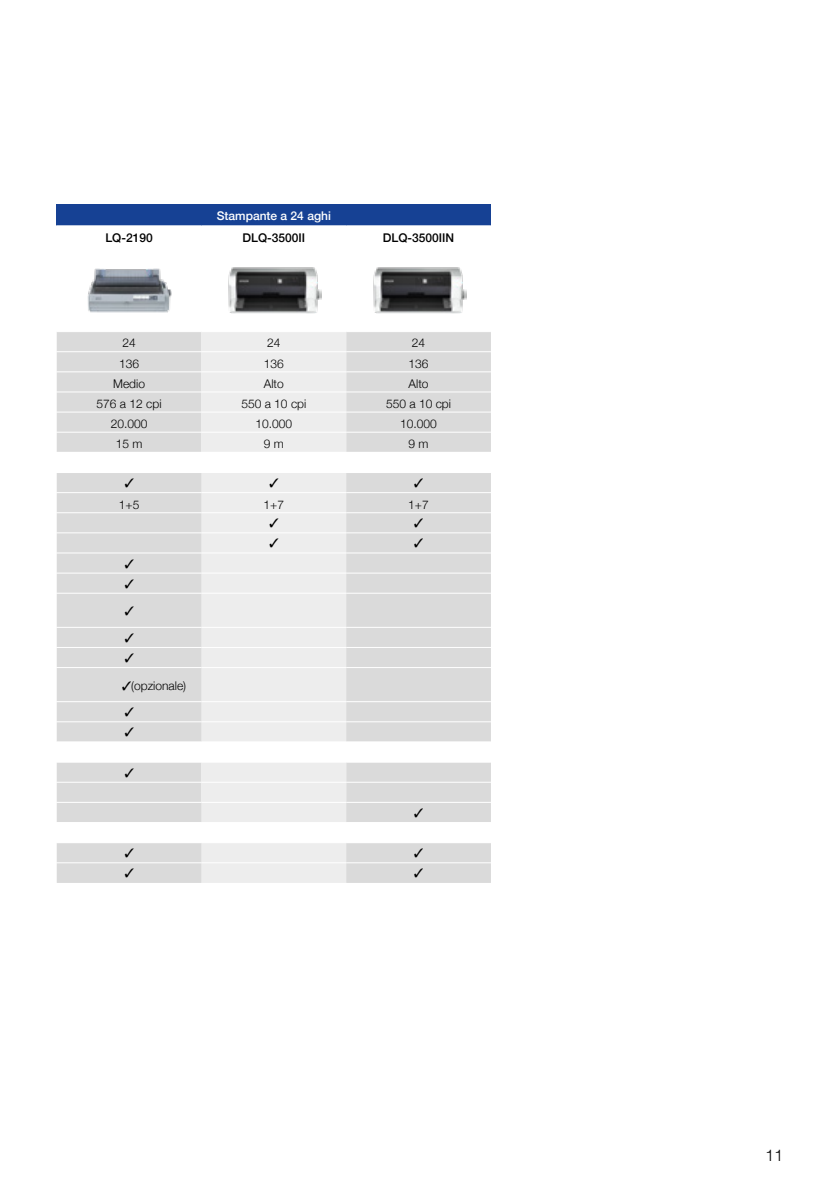
<style>
.page{position:relative;width:840px;height:1191px;background:#fff}
.page>*{position:absolute;margin:0;border:0;box-sizing:border-box;transform-origin:0 0}
.t1{font:300 16px "Helvetica Neue";color:#000}
.t2{font:300 12px "Helvetica Neue";color:#000}
.t3{font:500 12px "Helvetica Neue";color:#000}
.t4{font:500 12px "Helvetica Neue";color:#fff}
</style>
<div class="page">
<div style="left:57px;top:204px;width:433px;height:22px;background:#164194"></div>
<svg style="left:57px;top:332px;width:433px;height:551px;background:#dbdbdb"></svg>
<div style="left:201px;top:332px;width:145px;height:409px;background:#ededed"></div>
<div style="left:0;top:452px;width:490px;height:20px;background:#fff"></div>
<svg style="left:57px;top:742px;width:433px;height:100px"></svg>
<hr style="left:201px;top:351px;width:145px;height:1px;background:#fff">
<hr style="left:346px;top:351px;width:144px;height:1px;background:#fff">
<hr style="left:201px;top:371px;width:145px;height:1px;background:#fff">
<hr style="left:346px;top:371px;width:144px;height:1px;background:#fff">
<hr style="left:201px;top:391px;width:145px;height:1px;background:#fff">
<hr style="left:346px;top:391px;width:144px;height:1px;background:#fff">
<hr style="left:201px;top:411px;width:145px;height:1px;background:#fff">
<hr style="left:346px;top:411px;width:144px;height:1px;background:#fff">
<hr style="left:201px;top:432px;width:145px;height:1px;background:#fff">
<hr style="left:346px;top:432px;width:144px;height:1px;background:#fff">
<hr style="left:201px;top:492px;width:145px;height:1px;background:#fff">
<hr style="left:346px;top:492px;width:144px;height:1px;background:#fff">
<hr style="left:201px;top:512px;width:145px;height:1px;background:#fff">
<hr style="left:346px;top:512px;width:144px;height:1px;background:#fff">
<hr style="left:201px;top:532px;width:145px;height:1px;background:#fff">
<hr style="left:346px;top:532px;width:144px;height:1px;background:#fff">
<hr style="left:201px;top:552px;width:145px;height:1px;background:#fff">
<hr style="left:346px;top:552px;width:144px;height:1px;background:#fff">
<hr style="left:201px;top:572px;width:145px;height:1px;background:#fff">
<hr style="left:346px;top:572px;width:144px;height:1px;background:#fff">
<hr style="left:201px;top:592px;width:145px;height:1px;background:#fff">
<hr style="left:346px;top:592px;width:144px;height:1px;background:#fff">
<hr style="left:201px;top:627px;width:145px;height:1px;background:#fff">
<hr style="left:346px;top:627px;width:144px;height:1px;background:#fff">
<hr style="left:201px;top:647px;width:145px;height:1px;background:#fff">
<hr style="left:346px;top:647px;width:144px;height:1px;background:#fff">
<hr style="left:201px;top:667px;width:145px;height:1px;background:#fff">
<hr style="left:346px;top:667px;width:144px;height:1px;background:#fff">
<hr style="left:201px;top:701px;width:145px;height:1px;background:#fff">
<hr style="left:346px;top:701px;width:144px;height:1px;background:#fff">
<hr style="left:201px;top:721px;width:145px;height:1px;background:#fff">
<hr style="left:346px;top:721px;width:144px;height:1px;background:#fff">
<hr style="left:201px;top:781px;width:145px;height:1px;background:#fff">
<hr style="left:346px;top:781px;width:144px;height:1px;background:#fff">
<hr style="left:201px;top:802px;width:145px;height:1px;background:#fff">
<hr style="left:346px;top:802px;width:144px;height:1px;background:#fff">
<hr style="left:346px;top:842px;width:144px;height:1px;background:#fff">
<hr style="left:201px;top:862px;width:145px;height:1px;background:#fff">
<hr style="left:346px;top:862px;width:144px;height:1px;background:#fff">
<hr style="left:201px;top:225px;width:145px;height:1px;background:#fff">
<hr style="left:346px;top:225px;width:144px;height:1px;background:#fff">
<hr style="left:57px;top:225px;width:144px;height:1px;background:#fff">
<hr style="left:57px;top:351px;width:144px;height:1px;background:#fff">
<hr style="left:57px;top:371px;width:144px;height:1px;background:#fff">
<hr style="left:57px;top:391px;width:144px;height:1px;background:#fff">
<hr style="left:57px;top:411px;width:144px;height:1px;background:#fff">
<hr style="left:57px;top:432px;width:144px;height:1px;background:#fff">
<hr style="left:201px;top:472px;width:145px;height:1px;background:#fff">
<hr style="left:346px;top:472px;width:144px;height:1px;background:#fff">
<hr style="left:57px;top:472px;width:144px;height:1px;background:#fff">
<hr style="left:57px;top:492px;width:144px;height:1px;background:#fff">
<hr style="left:57px;top:512px;width:144px;height:1px;background:#fff">
<hr style="left:57px;top:532px;width:144px;height:1px;background:#fff">
<hr style="left:57px;top:552px;width:144px;height:1px;background:#fff">
<hr style="left:57px;top:572px;width:144px;height:1px;background:#fff">
<hr style="left:57px;top:592px;width:144px;height:1px;background:#fff">
<hr style="left:57px;top:627px;width:144px;height:1px;background:#fff">
<hr style="left:57px;top:647px;width:144px;height:1px;background:#fff">
<hr style="left:57px;top:667px;width:144px;height:1px;background:#fff">
<hr style="left:57px;top:701px;width:144px;height:1px;background:#fff">
<hr style="left:57px;top:721px;width:144px;height:1px;background:#fff">
<hr style="left:57px;top:741px;width:144px;height:1px;background:#fff">
<hr style="left:201px;top:741px;width:145px;height:1px;background:#fff">
<hr style="left:346px;top:741px;width:144px;height:1px;background:#fff">
<hr style="left:201px;top:761px;width:145px;height:1px;background:#fff">
<hr style="left:346px;top:761px;width:144px;height:1px;background:#fff">
<hr style="left:57px;top:761px;width:144px;height:1px;background:#fff">
<hr style="left:57px;top:781px;width:144px;height:1px;background:#fff">
<hr style="left:201px;top:842px;width:145px;height:1px;background:#fff">
<hr style="left:57px;top:802px;width:144px;height:1px;background:#fff">
<hr style="left:57px;top:822px;width:144px;height:1px;background:#fff">
<hr style="left:201px;top:822px;width:145px;height:1px;background:#fff">
<hr style="left:346px;top:822px;width:144px;height:1px;background:#fff">
<hr style="left:57px;top:842px;width:144px;height:1px;background:#fff">
<hr style="left:57px;top:862px;width:144px;height:1px;background:#fff">
<img style="left:87px;top:268px;width:84px;height:44px">
<img style="left:228px;top:267px;width:93px;height:47px">
<img style="left:373px;top:267px;width:93px;height:47px">
<svg style="left:125px;top:478px;width:9px;height:9px"></svg>
<svg style="left:270px;top:478px;width:8px;height:9px"></svg>
<svg style="left:414px;top:478px;width:9px;height:9px"></svg>
<svg style="left:270px;top:518px;width:8px;height:10px"></svg>
<svg style="left:414px;top:518px;width:9px;height:10px"></svg>
<svg style="left:270px;top:539px;width:8px;height:9px"></svg>
<svg style="left:414px;top:539px;width:9px;height:9px"></svg>
<svg style="left:125px;top:559px;width:9px;height:29px"></svg>
<svg style="left:125px;top:606px;width:9px;height:9px"></svg>
<svg style="left:125px;top:633px;width:9px;height:29px"></svg>
<svg style="left:125px;top:707px;width:9px;height:30px"></svg>
<svg style="left:125px;top:768px;width:9px;height:9px"></svg>
<svg style="left:414px;top:808px;width:9px;height:9px"></svg>
<svg style="left:125px;top:848px;width:9px;height:9px"></svg>
<svg style="left:414px;top:848px;width:9px;height:9px"></svg>
<svg style="left:125px;top:868px;width:9px;height:9px"></svg>
<svg style="left:414px;top:868px;width:9px;height:9px"></svg>
<p class="t4" style="left:217px;top:206px;width:116px">Stampante a 24 aghi</p>
<p class="t3" style="left:105px;top:228px;width:49px">LQ-2190</p>
<p class="t3" style="left:242px;top:228px;width:64px">DLQ-3500II</p>
<p class="t3" style="left:382px;top:228px;width:73px">DLQ-3500IIN</p>
<p class="t2" style="left:122px;top:333px;width:15px">24</p>
<p class="t2" style="left:267px;top:333px;width:15px">24</p>
<p class="t2" style="left:411px;top:333px;width:15px">24</p>
<p class="t2" style="left:119px;top:354px;width:22px">136</p>
<p class="t2" style="left:264px;top:354px;width:22px">136</p>
<p class="t2" style="left:408px;top:354px;width:22px">136</p>
<p class="t2" style="left:113px;top:374px;width:33px">Medio</p>
<p class="t2" style="left:264px;top:374px;width:22px">Alto</p>
<p class="t2" style="left:408px;top:374px;width:22px">Alto</p>
<p class="t2" style="left:97px;top:394px;width:66px">576 a 12 cpi</p>
<p class="t2" style="left:241px;top:394px;width:66px">550 a 10 cpi</p>
<p class="t2" style="left:386px;top:394px;width:66px">550 a 10 cpi</p>
<p class="t2" style="left:111px;top:414px;width:38px">20.000</p>
<p class="t2" style="left:255px;top:414px;width:38px">10.000</p>
<p class="t2" style="left:400px;top:414px;width:38px">10.000</p>
<p class="t2" style="left:116px;top:434px;width:28px">15 m</p>
<p class="t2" style="left:264px;top:434px;width:22px">9 m</p>
<p class="t2" style="left:408px;top:434px;width:22px">9 m</p>
<p class="t2" style="left:119px;top:494px;width:22px">1+5</p>
<p class="t2" style="left:263px;top:494px;width:22px">1+7</p>
<p class="t2" style="left:408px;top:494px;width:22px">1+7</p>
<p class="t2" style="left:122px;top:676px;width:66px">✓(opzionale)</p>
<p class="t1" style="left:765px;top:1142px;width:19px">11</p>
</div>
